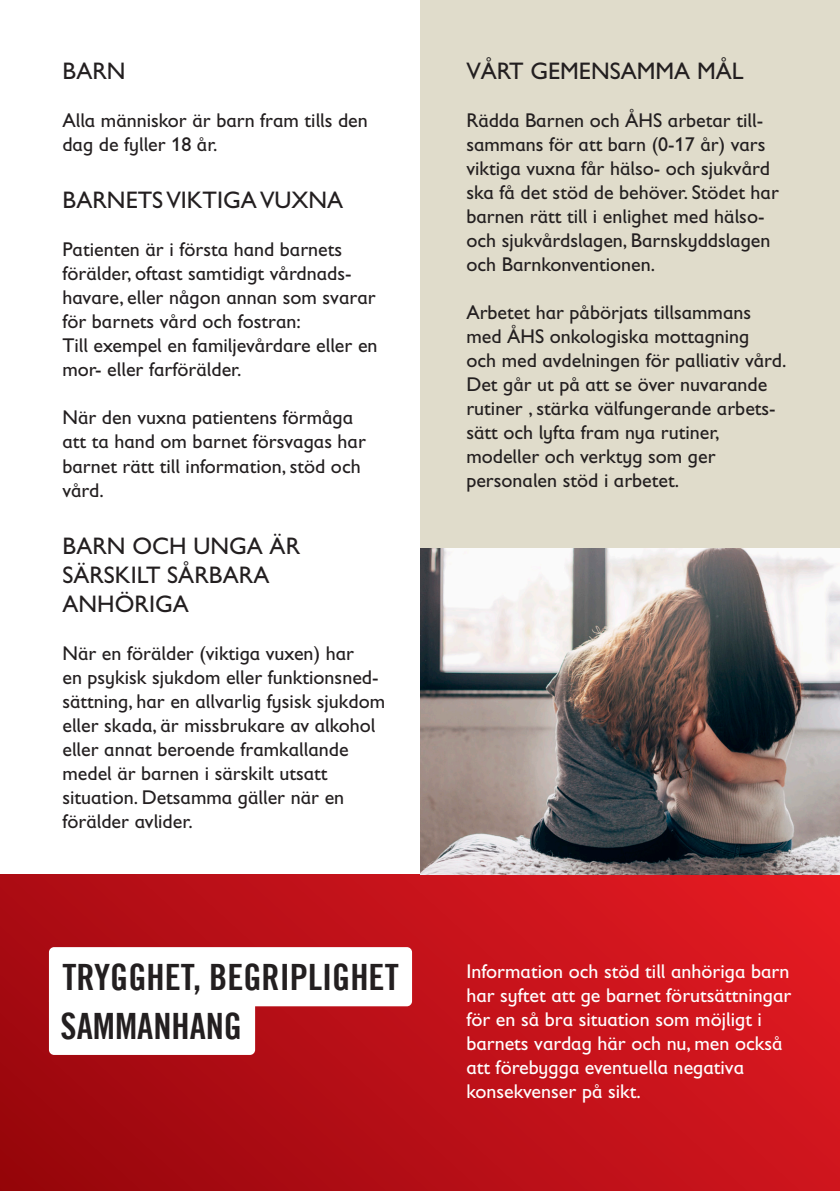
<style>
.page{position:relative;width:840px;height:1191px;background:#fff}
.page>*{position:absolute;margin:0;border:0;box-sizing:border-box;transform-origin:0 0}
.t1{font:36.2px "Trade Gothic LT Bold Cond Twenty";color:#231f20}
.t2{font:24px/28.8px "Gill Sans Infant Std";color:#231f20}
.t3{font:20px/24px "Gill Sans Infant Std";color:#231f20}
.t4{font:20px/24px "Gill Sans Infant Std";color:#fff}
</style>
<div class="page">
<div style="left:420px;top:0;width:419px;height:548px;background:#e0dccb"></div>
<div style="left:0;top:874px;width:839px;height:317px;background:linear-gradient(to right,#9f080f,#dc1921)"></div>
<img style="left:420px;top:548px;width:419px;height:326px">
<div style="left:49px;top:947px;width:363px;height:59px;background:#fff;border-radius:5px"></div>
<div style="left:49px;top:995px;width:206px;height:60px;background:#fff;border-radius:5px"></div>
<p class="t2" style="left:62px;top:56px;width:65px">BARN</p>
<p class="t3" style="left:62px;top:108px;width:307px">Alla människor är barn fram tills den dag de fyller 18 år.</p>
<p class="t2" style="left:62px;top:186px;width:282px">BARNETS VIKTIGA VUXNA</p>
<p class="t3" style="left:62px;top:238px;width:316px">Patienten är i första hand barnets förälder, oftast samtidigt vårdnads&shy;havare, eller någon annan som svarar för barnets vård och fostran:<br>Till exempel en familjevårdare eller en mor- eller farförälder.</p>
<p class="t3" style="left:62px;top:406px;width:305px">När den vuxna patientens förmåga att ta hand om barnet försvagas har barnet rätt till information, stöd och vård.</p>
<p class="t2" style="left:62px;top:531px;width:239px">BARN OCH UNGA ÄR<br>SÄRSKILT SÅRBARA<br>ANHÖRIGA</p>
<p class="t3" style="left:62px;top:641px;width:324px">När en förälder (viktiga vuxen) har<br>en psykisk sjukdom eller funktionsned&shy;sättning, har en allvarlig fysisk sjukdom eller skada, är missbrukare av alkohol eller annat beroende framkallande medel är barnen i särskilt utsatt situation. Detsamma gäller när en förälder avlider.</p>
<p class="t1" style="left:62px;top:955px;width:338px">TRYGGHET, BEGRIPLIGHET</p>
<p class="t1" style="left:60px;top:1004px;width:183px">SAMMANHANG</p>
<p class="t2" style="left:466px;top:56px;width:278px">VÅRT GEMENSAMMA MÅL</p>
<p class="t3" style="left:466px;top:108px;width:314px">Rädda Barnen och ÅHS arbetar till&shy;sammans för att barn (0-17 år) vars viktiga vuxna får hälso- och sjukvård ska få det stöd de behöver. Stödet har barnen rätt till i enlighet med hälso&shy;och sjukvårdslagen, Barnskyddslagen och Barnkonventionen.</p>
<p class="t3" style="left:466px;top:300px;width:321px">Arbetet har påbörjats tillsammans med ÅHS onkologiska mottagning<br>och med avdelningen för palliativ vård.<br>Det går ut på att se över nuvarande rutiner , stärka välfungerande arbets&shy;sätt och lyfta fram nya rutiner, modeller och verktyg som ger personalen stöd i arbetet.</p>
<p class="t4" style="left:466px;top:959px;width:326px">Information och stöd till anhöriga barn har syftet att ge barnet förutsättningar för en så bra situation som möjligt i barnets vardag här och nu, men också att förebygga eventuella negativa konsekvenser på sikt.</p>
</div>
